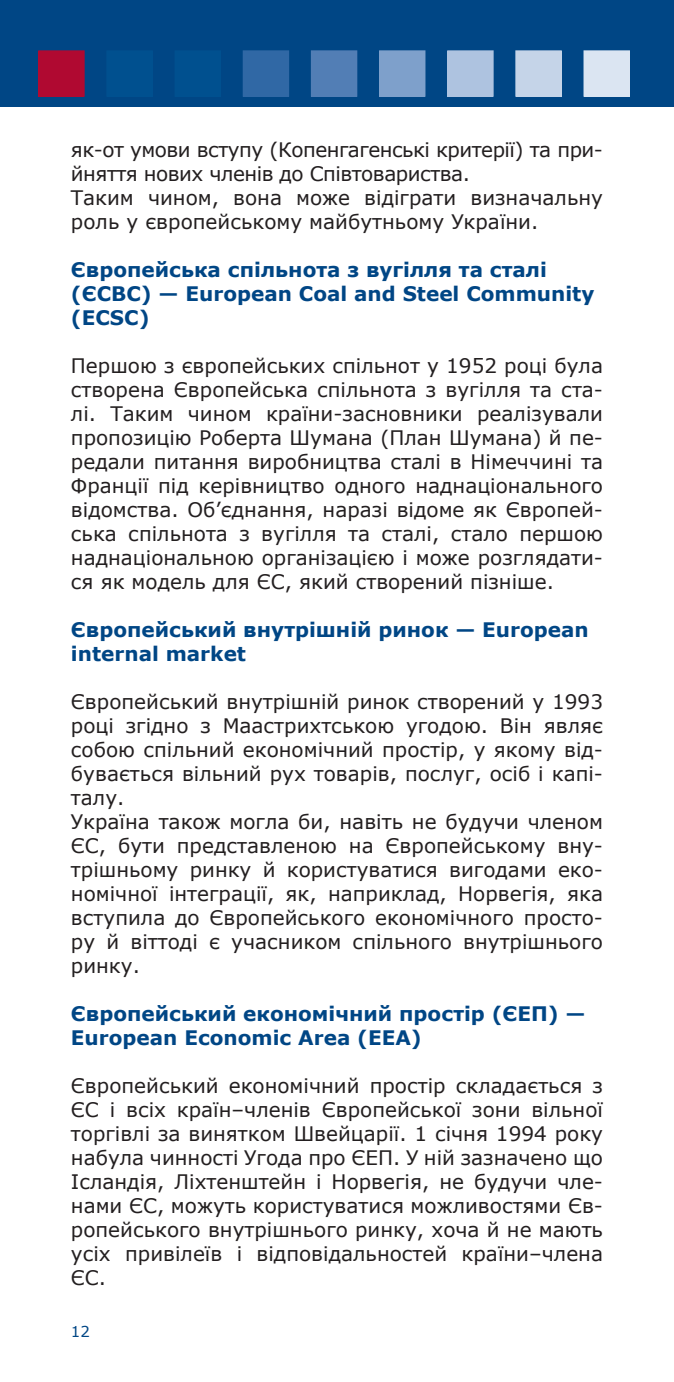
<style>
.page{position:relative;width:674px;height:1382px;background:#fff}
.page>*{position:absolute;margin:0;border:0;box-sizing:border-box;transform-origin:0 0}
.t1{font:20px/24px "Verdana";color:#231f20}
.t2{font:700 20px/24px "Verdana";color:#004685}
.t3{font:15px "Verdana";color:#004685}
</style>
<div class="page">
<div style="left:0;top:0;width:673px;height:106px;background:#004685"></div>
<div style="left:39px;top:51px;width:45px;height:45px;background:#b00931"></div>
<div style="left:38px;top:51px;width:46px;height:46px;border:1px solid #b00932"></div>
<div style="left:107px;top:51px;width:45px;height:45px;background:#00508f"></div>
<div style="left:175px;top:51px;width:45px;height:45px;background:#00508f"></div>
<div style="left:243px;top:51px;width:45px;height:45px;background:#3068a5"></div>
<div style="left:243px;top:51px;width:46px;height:46px;border:1px solid #3068a5"></div>
<div style="left:311px;top:51px;width:45px;height:45px;background:#527eb5"></div>
<div style="left:311px;top:51px;width:46px;height:46px;border:1px solid #527eb5"></div>
<div style="left:379px;top:51px;width:45px;height:45px;background:#7ea0cb"></div>
<div style="left:379px;top:51px;width:46px;height:46px;border:1px solid #7ea0cb"></div>
<div style="left:447px;top:51px;width:46px;height:45px;background:#aec3e0"></div>
<div style="left:447px;top:51px;width:46px;height:46px;border:1px solid #aec3e0"></div>
<div style="left:515px;top:51px;width:46px;height:45px;background:#c5d4e8"></div>
<div style="left:515px;top:51px;width:46px;height:46px;border:1px solid #c5d4e8"></div>
<div style="left:583px;top:51px;width:46px;height:45px;background:#dbe5f2"></div>
<div style="left:583px;top:51px;width:46px;height:46px;border:1px solid #dbe5f2"></div>
<p class="t1" style="left:71px;top:137px;width:533px">як-от умови вступу (Копенгагенські критерії) та при&shy;йняття нових членів до Співтовариства.<br>Таким чином, вона може відіграти визначальну роль у європейському майбутньому України.</p>
<p class="t2" style="left:71px;top:257px;width:524px">Європейська спільнота з вугілля та сталі (ЄСВС) — European Coal and Steel Community (ECSC)</p>
<p class="t1" style="left:71px;top:353px;width:533px;text-align:justify">Першою з європейських спільнот у 1952 році була створена Європейська спільнота з вугілля та ста&shy;лі. Таким чином країни-засновники реалізували пропозицію Роберта Шумана (План Шумана) й пе&shy;редали питання виробництва сталі в Німеччині та Франції під керівництво одного наднаціонального відомства. Об’єднання, наразі відоме як Європей&shy;ська спільнота з вугілля та сталі, стало першою наднаціональною організацією і може розглядати&shy;ся як модель для ЄС, який створений пізніше.</p>
<p class="t2" style="left:71px;top:617px;width:519px">Європейський внутрішній ринок — European internal market</p>
<p class="t1" style="left:71px;top:689px;width:533px">Європейський внутрішній ринок створений у 1993 році згідно з Маастрихтською угодою. Він являє собою спільний економічний простір, у якому від&shy;бувається вільний рух товарів, послуг, осіб і капі&shy;талу.<br>Україна також могла би, навіть не будучи членом ЄС, бути представленою на Європейському вну&shy;трішньому ринку й користуватися вигодами еко&shy;номічної інтеграції, як, наприклад, Норвегія, яка вступила до Європейського економічного просто&shy;ру й віттоді є учасником спільного внутрішнього ринку.</p>
<p class="t2" style="left:71px;top:1001px;width:516px">Європейський економічний простір (ЄЕП) —<br>European Economic Area (EEA)</p>
<p class="t1" style="left:71px;top:1073px;width:533px;text-align:justify">Європейський економічний простір складається з ЄС і всіх країн–членів Європейської зони вільної торгівлі за винятком Швейцарії. 1 січня 1994 року набула чинності Угода про ЄЕП. У ній зазначено що Ісландія, Ліхтенштейн і Норвегія, не будучи чле&shy;нами ЄС, можуть користуватися можливостями Єв&shy;ропейського внутрішнього ринку, хоча й не мають усіх привілеїв і відповідальностей країни–члена ЄС.</p>
<p class="t3" style="left:71px;top:1322px;width:21px">12</p>
</div>
